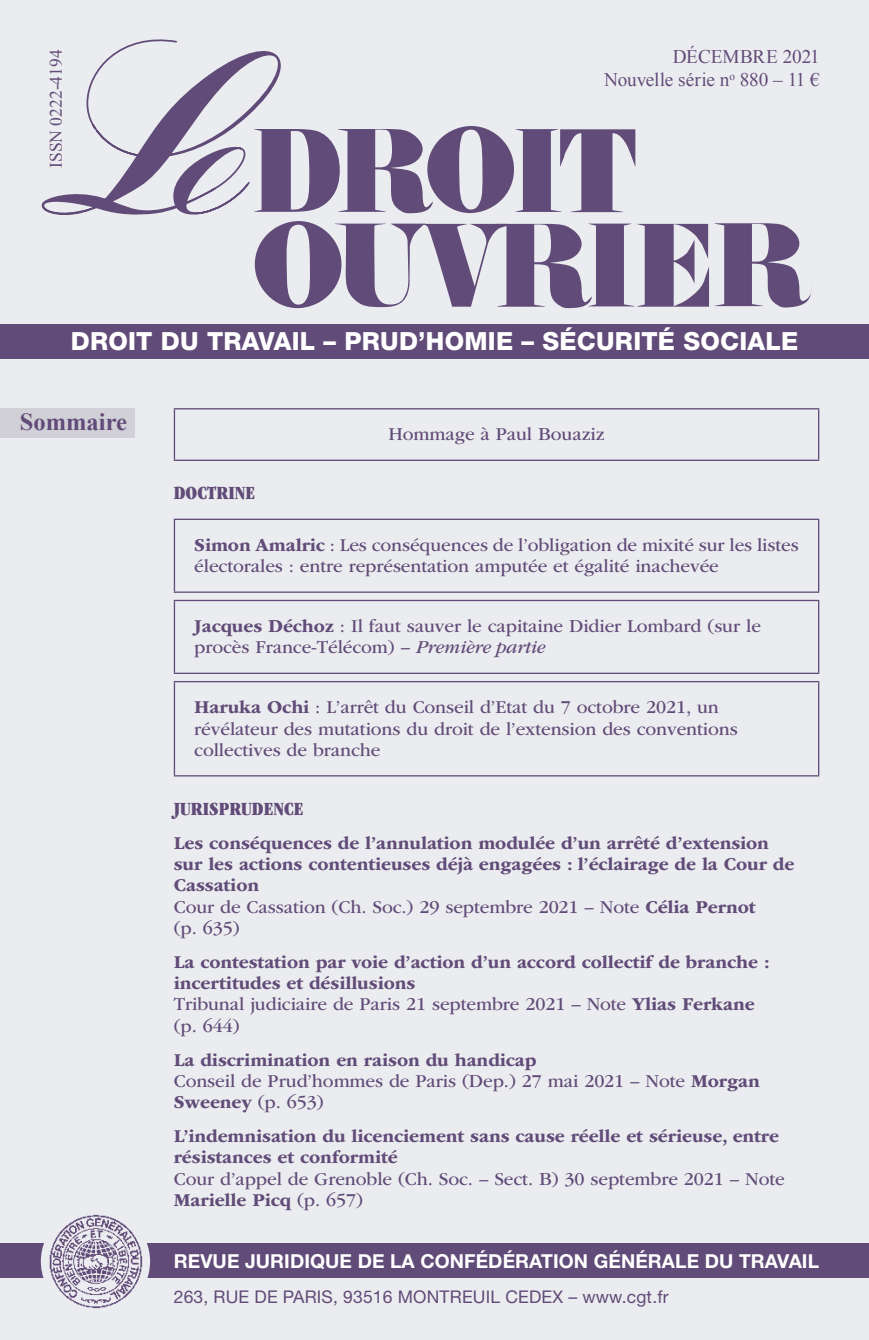
<style>
.page{position:relative;width:869px;height:1340px;background:#fff}
.page>*{position:absolute;margin:0;border:0;box-sizing:border-box;transform-origin:0 0}
.t1{font:800 25.03px "Helvetica Neue LT Std";letter-spacing:.01em;color:#fff}
.t2{font:700 24.5px "Times New Roman";color:#614b78}
.t3{font:700 19.25px "Helvetica Neue LT Std";letter-spacing:.005em;color:#fff}
.t4{font:19.25px "Times New Roman";letter-spacing:-.005em;color:#614b78}
.couv-titre{font:19.25px "ITC Garamond Std Ult Cond";color:#614b78}
.couv-texte{font:18.9px/21.3px "ITC Garamond Std";letter-spacing:-.005em;color:#614b78}
.couv-texte-2{font:700 18.9px/21.3px "ITC Garamond Std";letter-spacing:-.005em;color:#614b78}
.t5{font:17.5px "Helvetica Neue LT Std";letter-spacing:.01em;color:#614b78}
.t6{font:17.5px "Times New Roman";color:#614b78}
.t7{font:12.25px "Source Sans Pro";letter-spacing:.095em;color:#000}
.s1{font-weight:700}
.s2{font-style:italic}
</style>
<div class="page">
<div style="left:0;top:0;width:868px;height:1339px;background:#ebecef"></div>
<div style="left:0;top:1243px;width:868px;height:35px;background:#614b78"></div>
<div style="left:0;top:324px;width:868px;height:34px;background:#614b78"></div>
<div style="left:41px;top:1207px;width:109px;height:108px;background:#ebecef;border-radius:50%"></div>
<img style="left:49px;top:1214px;width:94px;height:94px">
<svg style="left:714px;top:223px;width:98px;height:84px"></svg>
<svg style="left:254px;top:126px;width:454px;height:182px"></svg>
<svg style="left:41px;top:39px;width:268px;height:183px"></svg>
<div style="left:0;top:408px;width:134px;height:30px;background:#d1d0d7"></div>
<hr style="left:174px;top:409px;width:1px;height:50px;background:#614b78">
<hr style="left:174px;top:408px;width:645px;height:1px;background:#614b78">
<hr style="left:817px;top:409px;width:2px;height:50px;background:#614b78">
<hr style="left:174px;top:459px;width:645px;height:2px;background:#614b78">
<hr style="left:174px;top:520px;width:1px;height:71px;background:#614b78">
<hr style="left:174px;top:518px;width:645px;height:2px;background:#614b78">
<hr style="left:817px;top:520px;width:2px;height:71px;background:#614b78">
<hr style="left:174px;top:591px;width:645px;height:2px;background:#614b78">
<hr style="left:174px;top:601px;width:1px;height:71px;background:#614b78">
<hr style="left:174px;top:600px;width:645px;height:1px;background:#614b78">
<hr style="left:817px;top:601px;width:2px;height:71px;background:#614b78">
<hr style="left:174px;top:672px;width:645px;height:2px;background:#614b78">
<hr style="left:174px;top:682px;width:1px;height:93px;background:#614b78">
<hr style="left:174px;top:681px;width:645px;height:1px;background:#614b78">
<hr style="left:817px;top:682px;width:2px;height:93px;background:#614b78">
<hr style="left:174px;top:775px;width:645px;height:1px;background:#614b78">
<p class="t6" style="left:44px;top:168px;width:120px;rotate:-90deg">ISSN 0222-4194</p>
<p class="t4" style="left:672px;top:44px;width:148px">DÉCEMBRE 2021</p>
<p class="t4" style="left:603px;top:67px;width:217px">Nouvelle série n<sup>o</sup> 880 – 11 €</p>
<p class="t1" style="left:71px;top:326px;width:728px">DROIT DU TRAVAIL – PRUD’HOMIE – SÉCURITÉ SOCIALE</p>
<p class="t2" style="left:20px;top:405px;width:109px">Sommaire</p>
<p class="couv-texte" style="left:388px;top:424px;width:217px">Hommage à Paul Bouaziz</p>
<p class="couv-titre" style="left:174px;top:482px;width:83px">DOCTRINE</p>
<p class="couv-texte" style="left:194px;top:534px;width:605px"><span class="s1">Simon Amalric</span> : Les conséquences de l’obligation de mixité sur les listes électorales : entre représentation amputée et égalité inachevée</p>
<p class="couv-texte" style="left:194px;top:615px;width:568px"><span class="s1">Jacques Déchoz</span> : Il faut sauver le capitaine Didier Lombard (sur le procès France-Télécom) – <span class="s2">Première partie</span></p>
<p class="couv-texte" style="left:194px;top:696px;width:545px"><span class="s1">Haruka Ochi</span> : L’arrêt du Conseil d’Etat du 7 octobre 2021, un révélateur des mutations du droit de l’extension des conventions collectives de branche</p>
<p class="couv-titre" style="left:174px;top:797px;width:131px">JURISPRUDENCE</p>
<p class="couv-texte-2" style="left:174px;top:832px;width:622px">Les conséquences de l’annulation modulée d’un arrêté d’extension sur les actions contentieuses déjà engagées : l’éclairage de la Cour de<br>Cassation</p>
<p class="couv-texte" style="left:174px;top:896px;width:583px">Cour de Cassation (Ch. Soc.) 29 septembre 2021 – Note <span class="s1">Célia Pernot </span>(p. 635)</p>
<p class="couv-texte-2" style="left:174px;top:951px;width:597px">La contestation par voie d’action d’un accord collectif de branche : incertitudes et désillusions</p>
<p class="couv-texte" style="left:174px;top:994px;width:582px">Tribunal judiciaire de Paris 21 septembre 2021 – Note <span class="s1">Ylias Ferkane </span>(p. 644)</p>
<p class="couv-texte-2" style="left:174px;top:1048px;width:364px">La discrimination en raison du handicap</p>
<p class="couv-texte" style="left:174px;top:1070px;width:587px">Conseil de Prud’hommes de Paris (Dep.) 27 mai 2021 – Note <span class="s1">Morgan<br>Sweeney</span> (p. 653)</p>
<p class="couv-texte-2" style="left:174px;top:1125px;width:606px">L’indemnisation du licenciement sans cause réelle et sérieuse, entre résistances et conformité</p>
<p class="couv-texte" style="left:174px;top:1168px;width:612px">Cour d’appel de Grenoble (Ch. Soc. – Sect. B) 30 septembre 2021 – Note<br><span class="s1">Marielle Picq</span> (p. 657)</p>
<p class="t3" style="left:174px;top:1248px;width:646px">REVUE JURIDIQUE DE LA CONFÉDÉRATION GÉNÉRALE DU TRAVAIL</p>
<p class="t7" style="left:320px;top:1283px;width:260px">Le Droit Ouvrier • <span class="s1">DÉCEMBRE 2021</span> • n<sup>o</sup> 880</p>
<p class="t5" style="left:174px;top:1286px;width:496px">263, RUE DE PARIS, 93516 MONTREUIL CEDEX – www.cgt.fr</p>
</div>
